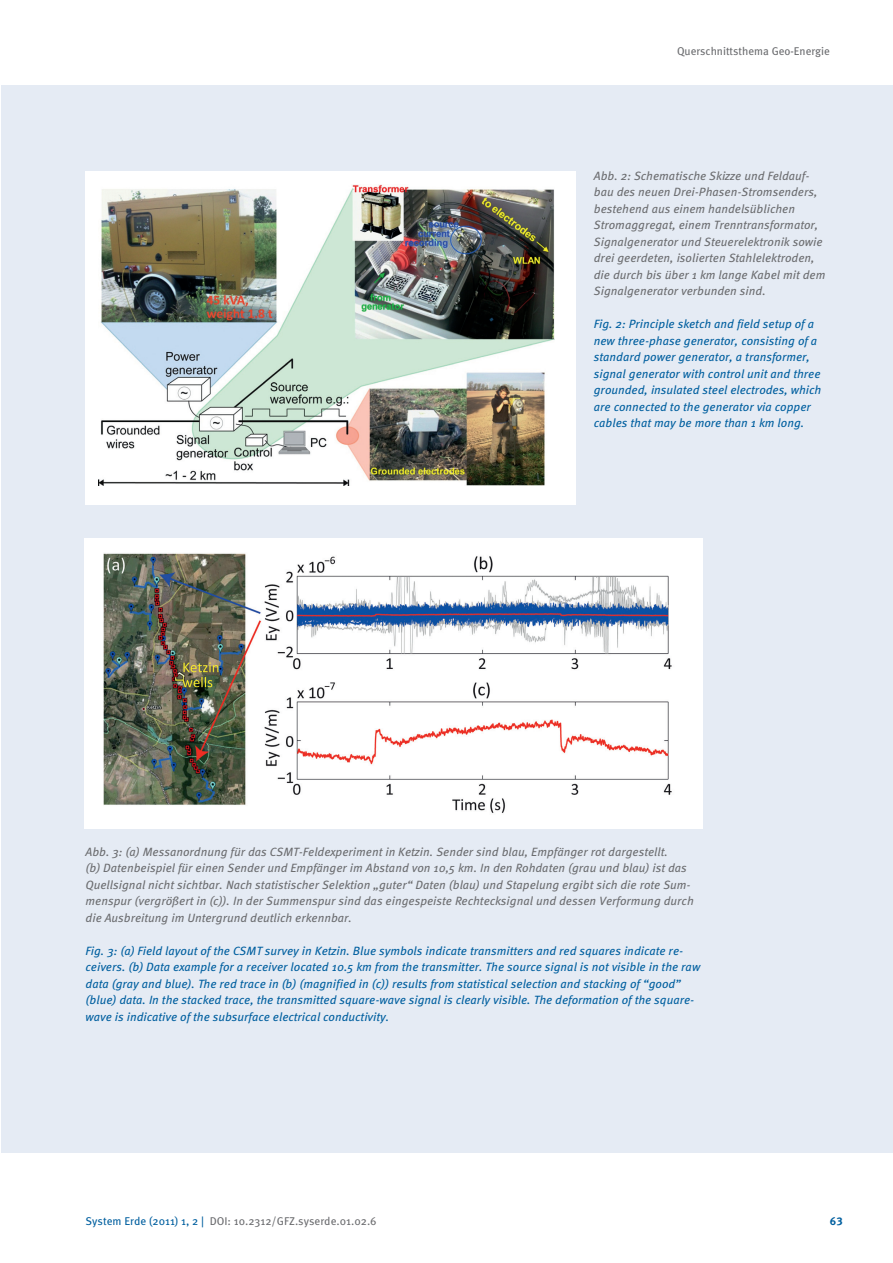
<style>
.page{position:relative;width:893px;height:1263px;background:#fff}
.page>*{position:absolute;margin:0;border:0;box-sizing:border-box;transform-origin:0 0}
.t1{font:italic 12px/16.5px "Meta Pro";color:#6c6d70}
.t2{font:italic 12px/16.5px "Meta Pro";color:#005f9f}
.t3{font:11.25px "Meta Pro";color:#6c6d70}
.t4{font:11.25px "Meta";color:#6c6d70}
.t5{font:700 11.25px "Meta Pro";color:#005f9f}
.s1{color:#005f9f}
</style>
<div class="page">
<div style="left:1px;top:86px;width:892px;height:1067px;background:#e5ebf4"></div>
<div style="left:85px;top:171px;width:491px;height:334px;background:#fff"></div>
<img style="left:98px;top:185px;width:457px;height:300px">
<div style="left:85px;top:538px;width:618px;height:291px;background:#fff"></div>
<img style="left:103px;top:553px;width:569px;height:260px">
<p class="t4" style="left:677px;top:44px;width:154px">Querschnittsthema Geo-Energie</p>
<p class="t1" style="left:594px;top:167px;width:233px">Abb. 2: Schematische Skizze und Feldauf&shy;bau des neuen Drei-Phasen-Stromsenders, bestehend aus einem handelsüblichen Stromaggregat, einem Trenntransformator, Signalgenerator und Steuerelektronik sowie drei geerdeten, isolierten Stahlelektroden, die durch bis über 1 km lange Kabel mit dem Signalgenerator verbunden sind.</p>
<p class="t2" style="left:594px;top:316px;width:229px">Fig. 2: Principle sketch and field setup of a new three-phase generator, consisting of a standard power generator, a transformer, signal generator with control unit and three grounded, insulated steel electrodes, which are connected to the generator via copper cables that may be more than 1 km long.</p>
<p class="t1" style="left:86px;top:843px;width:610px">Abb. 3: (a) Messanordnung für das CSMT-Feldexperiment in Ketzin. Sender sind blau, Empfänger rot dargestellt.<br>(b) Datenbeispiel für einen Sender und Empfänger im Abstand von 10,5 km. In den Rohdaten (grau und blau) ist das Quellsignal nicht sichtbar. Nach statistischer Selektion „guter“ Daten (blau) und Stapelung ergibt sich die rote Sum&shy;menspur (vergrößert in (c)). In der Summenspur sind das eingespeiste Rechtecksignal und dessen Verformung durch die Ausbreitung im Untergrund deutlich erkennbar.</p>
<p class="t2" style="left:86px;top:942px;width:616px">Fig. 3: (a) Field layout of the CSMT survey in Ketzin. Blue symbols indicate transmitters and red squares indicate re&shy;ceivers. (b) Data example for a receiver located 10.5 km from the transmitter. The source signal is not visible in the raw data (gray and blue). The red trace in (b) (magnified in (c)) results from statistical selection and stacking of “good” (blue) data. In the stacked trace, the transmitted square-wave signal is clearly visible. The deformation of the square&shy;wave is indicative of the subsurface electrical conductivity.</p>
<p class="t3" style="left:86px;top:1214px;width:293px"><span class="s1">System Erde (2011) 1, 2 |</span> DOI: 10.2312/GFZ.syserde.01.02.6</p>
<p class="t5" style="left:830px;top:1214px;width:14px">63</p>
</div>
